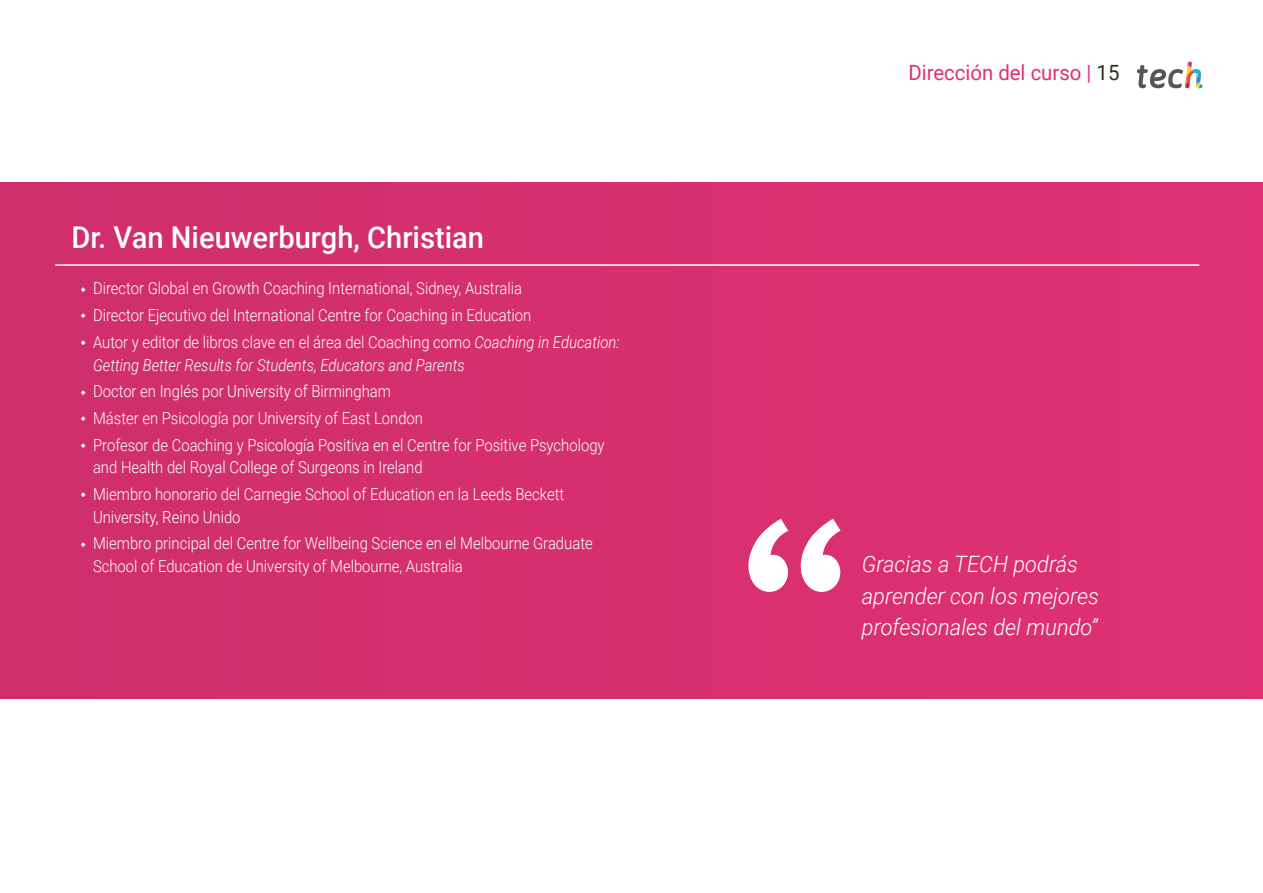
<style>
.page{position:relative;width:1263px;height:893px;background:#fff}
.page>*{position:absolute;margin:0;border:0;box-sizing:border-box;transform-origin:0 0}
.t1{font:500 30px "Roboto";color:#fff}
.t2{font:italic 300 22.5px/31.5px "Roboto";color:#fff}
.t3{font:21px "Roboto";color:#df3174}
.t4{font:300 16.5px/26.7px "Roboto";color:#fff;scale:.9 1}
.t5{font:italic 300 16.5px "Roboto";color:#fff;scale:.9 1}
.s1{font-style:italic}
.s2{color:#312e20}
</style>
<div class="page">
<svg style="left:1137px;top:62px;width:65px;height:27px"></svg>
<div style="left:0;top:182px;width:1263px;height:516px;background:#d6306f"></div>
<svg style="left:748px;top:519px;width:92px;height:73px"></svg>
<hr style="left:55px;top:264px;width:1144px;height:2px;background:#fff">
<h1 class="t1" style="left:71px;top:216px;width:414px">Dr. Van Nieuwerburgh, Christian</h1>
<p class="t4" style="left:93px;top:275px;width:587px">Director Global en Growth Coaching International, Sidney, Australia<br>Director Ejecutivo del International Centre for Coaching in Education<br>Autor y editor de libros clave en el área del Coaching como <span class="s1">Coaching in Education:</span></p>
<p class="t5" style="left:93px;top:353px;width:415px">Getting Better Results for Students, Educators and Parents</p>
<p class="t4" style="left:93px;top:377px;width:570px">Doctor en Inglés por University of Birmingham<br>Máster en Psicología por University of East London<br>Profesor de Coaching y Psicología Positiva en el Centre for Positive Psychology</p>
<p class="t4" style="left:93px;top:453px;width:525px">and Health del Royal College of Surgeons in Ireland<br>Miembro honorario del Carnegie School of Education en la Leeds Beckett</p>
<p class="t4" style="left:93px;top:503px;width:557px">University, Reino Unido<br>Miembro principal del Centre for Wellbeing Science en el Melbourne Graduate</p>
<p class="t4" style="left:93px;top:552px;width:412px">School of Education de University of Melbourne, Australia</p>
<p class="t3" style="left:908px;top:57px;width:213px">Dirección del curso | <span class="s2">15</span></p>
<h2 class="t2" style="left:862px;top:548px;width:239px">Gracias a TECH podrás aprender con los mejores profesionales del mundo”</h2>
</div>
